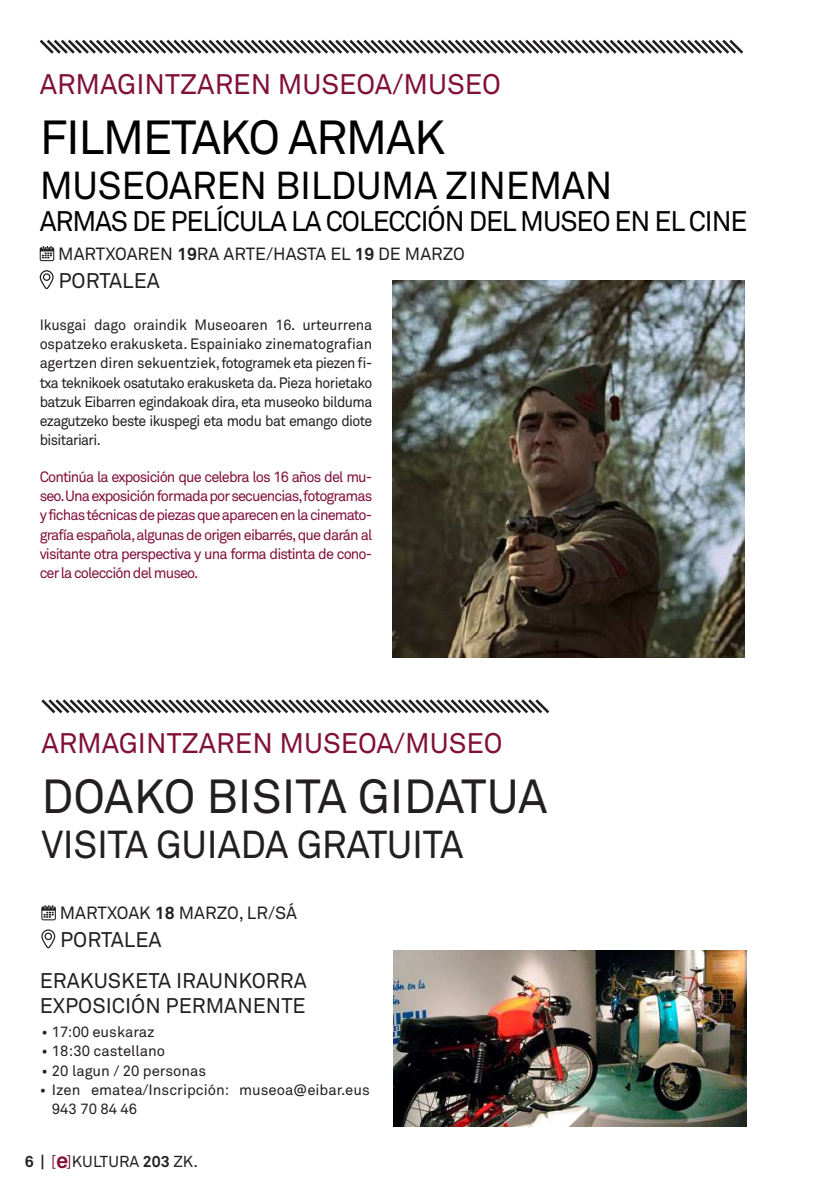
<style>
.page{position:relative;width:819px;height:1191px;background:#fff}
.page>*{position:absolute;margin:0;border:0;box-sizing:border-box;transform-origin:0 0}
.t1{font:47.25px "Akkurat Pro";color:#231f20}
.t2{font:47.25px "Akkurat Pro";letter-spacing:-.03em;color:#000001}
.t3{font:38.5px "Akkurat Pro";letter-spacing:-.01em;color:#000001}
.t4{font:38.5px "Akkurat Pro";letter-spacing:-.01em;color:#231f20}
.t5{font:28px "Akkurat Pro";color:#811039}
.t6{font:28px "Akkurat Pro";letter-spacing:-.04em;color:#000001}
.t7{font:21px/41.3px "Akkurat Pro";color:#231f20}
.t8{font:17.5px "Akkurat Pro";color:#231f20}
.t9{font:15.75px "Akkurat Pro";color:#231f20}
.t10{font:14.88px/19.2px "Akkurat Pro";color:#231f20}
.t11{font:14.88px/19.2px "Akkurat Pro";letter-spacing:-.06em;color:#811039;text-align:justify}
.s1{font-weight:700}
.s2{color:#811039}
.s3{font-weight:700;font-size:21.88px;color:#811039}
</style>
<div class="page">
<svg style="left:41px;top:699px;width:509px;height:15px"></svg>
<svg style="left:41px;top:905px;width:15px;height:15px"></svg>
<svg style="left:41px;top:929px;width:14px;height:19px"></svg>
<img style="left:394px;top:950px;width:352px;height:176px">
<svg style="left:39px;top:39px;width:705px;height:15px"></svg>
<svg style="left:40px;top:246px;width:14px;height:15px"></svg>
<svg style="left:40px;top:270px;width:14px;height:19px"></svg>
<img style="left:392px;top:281px;width:352px;height:376px">
<h3 class="t5" style="left:40px;top:68px;width:463px">ARMAGINTZAREN MUSEOA/MUSEO</h3>
<h1 class="t2" style="left:40px;top:110px;width:407px">FILMETAKO ARMAK</h1>
<h2 class="t3" style="left:40px;top:164px;width:574px">MUSEOAREN BILDUMA ZINEMAN</h2>
<h3 class="t6" style="left:40px;top:205px;width:709px">ARMAS DE PELÍCULA LA COLECCIÓN DEL MUSEO EN EL CINE</h3>
<p class="t8" style="left:58px;top:244px;width:408px">MARTXOAREN <span class="s1">19</span>RA ARTE/HASTA EL <span class="s1">19</span> DE MARZO</p>
<h3 class="t7" style="left:58px;top:260px;width:103px">PORTALEA</h3>
<p class="t10" style="left:40px;top:315px;width:334px;text-align:justify">Ikusgai dago oraindik Museoaren 16. urteurrena ospatzeko erakusketa. Espainiako zinematografian agertzen diren sekuentziek, fotogramek eta piezen fi&shy;txa teknikoek osatutako erakusketa da. Pieza horietako batzuk Eibarren egindakoak dira, eta museoko bilduma ezagutzeko beste ikuspegi eta modu bat emango diote bisitariari.</p>
<p class="t11" style="left:40px;top:467px;width:334px">Continúa la exposición que celebra los 16 años del mu&shy;seo.Una exposición formada por secuencias,fotogramas y fichas técnicas de piezas que aparecen en la cinemato&shy;grafía española, algunas de origen eibarrés, que darán al visitante otra perspectiva y una forma distinta de cono&shy;cer la colección del museo.</p>
<h3 class="t5" style="left:41px;top:726px;width:463px">ARMAGINTZAREN MUSEOA/MUSEO</h3>
<h1 class="t1" style="left:41px;top:769px;width:507px">DOAKO BISITA GIDATUA</h1>
<h2 class="t4" style="left:41px;top:822px;width:423px">VISITA GUIADA GRATUITA</h2>
<p class="t8" style="left:60px;top:903px;width:238px">MARTXOAK <span class="s1">18</span> MARZO, LR/SÁ</p>
<h3 class="t7" style="left:40px;top:919px;width:268px;text-indent:20px">PORTALEA<br>ERAKUSKETA IRAUNKORRA</h3>
<h3 class="t7" style="left:40px;top:985px;width:267px">EXPOSICIÓN PERMANENTE</h3>
<p class="t10" style="left:41px;top:1022px;width:115px">• 17:00 euskaraz</p>
<p class="t10" style="left:41px;top:1042px;width:125px">• 18:30 castellano</p>
<p class="t10" style="left:41px;top:1061px;width:166px">• 20 lagun / 20 personas</p>
<p class="t10" style="left:52px;top:1080px;width:319px;text-indent:-12px">• Izen ematea/Inscripción: museoa@eibar.eus<br>943 70 84 46</p>
<p class="t9" style="left:25px;top:1152px;width:175px"><span class="s1">6 |</span> <span class="s2">[</span><span class="s3">e</span><span class="s2">]</span>KULTURA <span class="s1">203</span> ZK.</p>
</div>
